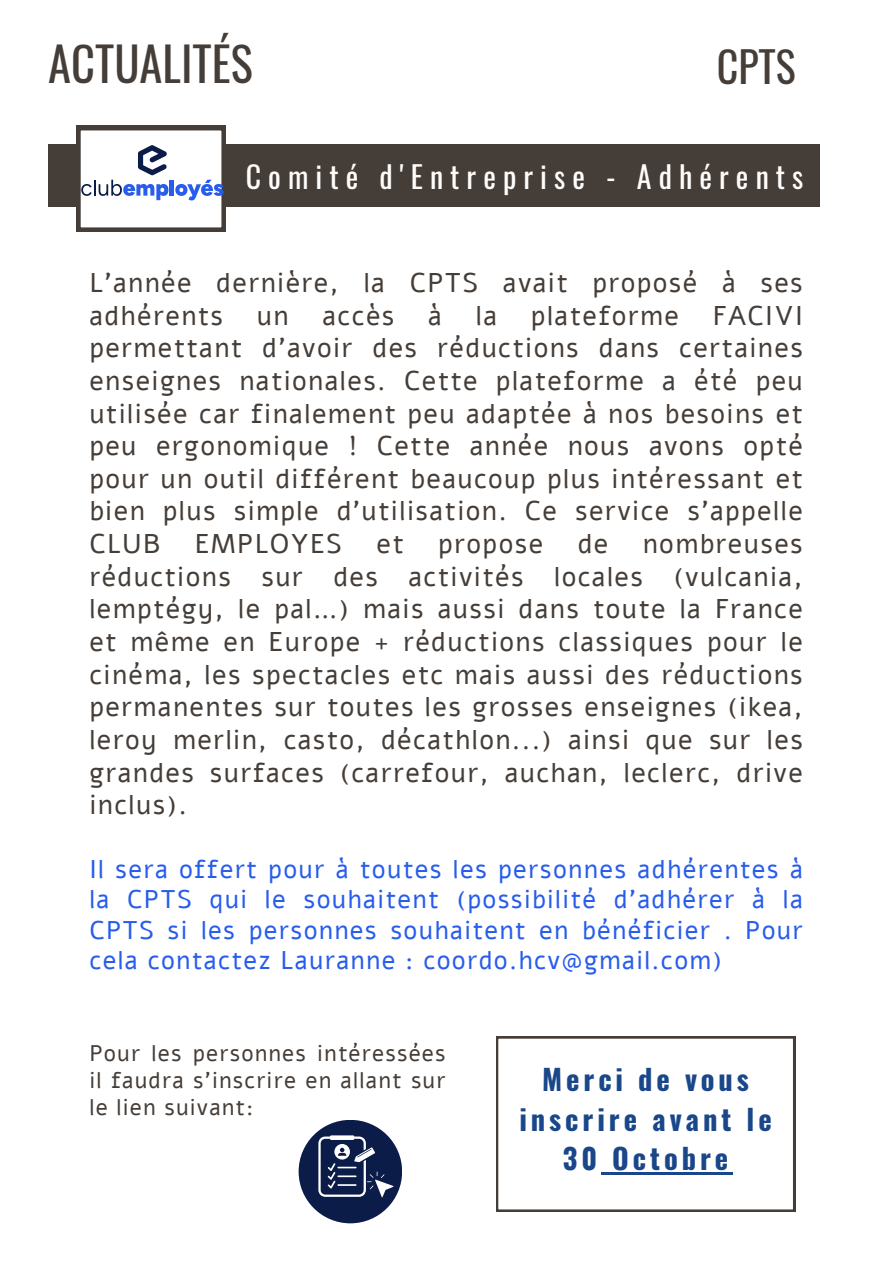
<style>
.page{position:relative;width:894px;height:1264px;background:#fff}
.page>*{position:absolute;margin:0;border:0;box-sizing:border-box;transform-origin:0 0}
.t1{font:46.5px "Oswald";color:#453d37}
.t2{font:42px "Oswald";color:#453d37}
.t3{font:30px "Oswald";letter-spacing:.235em;color:#fffdfb}
.t4{font:700 28.5px/39.3px "Oswald";letter-spacing:.135em;color:#1a4789;text-align:center}
.t5{font:27px/32.7px "Alef";letter-spacing:.05em;color:#453d37;text-align:justify}
.t6{font:25.5px/30.3px "Alef";letter-spacing:.05em;color:#275cec;text-align:justify}
.t7{font:22.5px/27px "Alef";letter-spacing:.05em;color:#453d37;text-align:justify}
</style>
<div class="page">
<div style="left:48px;top:144px;width:771px;height:63px;background:#453d37"></div>
<svg style="left:496px;top:1036px;width:299px;height:175px"></svg>
<div style="left:298px;top:1119px;width:104px;height:104px;background:#0b1c48;border-radius:50%"></div>
<svg style="left:76px;top:126px;width:150px;height:106px"></svg>
<svg style="left:318px;top:1135px;width:75px;height:62px"></svg>
<hr style="left:601px;top:1172px;width:131px;height:2px;background:#1a4789">
<p class="t1" style="left:48px;top:27px;width:206px">ACTUALITÉS</p>
<h1 class="t2" style="left:716px;top:33px;width:80px">CPTS</h1>
<h3 class="t3" style="left:246px;top:153px;width:559px">Comité d'Entreprise - Adhérents</h3>
<h1 class="t5" style="left:89px;top:267px;width:714px">L'année dernière, la CPTS avait proposé à ses adhérents</h1>
<h1 class="t5" style="left:257px;top:299px;width:33px">un</h1>
<h1 class="t5" style="left:322px;top:299px;width:73px">accès</h1>
<h1 class="t5" style="left:428px;top:299px;width:15px">à</h1>
<h1 class="t5" style="left:475px;top:299px;width:23px">la</h1>
<h1 class="t5" style="left:531px;top:299px;width:149px">plateforme</h1>
<h1 class="t5" style="left:89px;top:299px;width:714px;text-indent:623px">FACIVI permettant d'avoir des réductions dans certaines enseignes nationales. Cette plateforme a été peu utilisée car finalement peu adaptée à nos besoins et peu ergonomique ! Cette année nous avons opté pour un outil différent beaucoup plus intéressant et bien plus simple d'utilisation. Ce service s'appelle CLUB</h1>
<h1 class="t5" style="left:195px;top:528px;width:149px">EMPLOYES</h1>
<h1 class="t5" style="left:376px;top:528px;width:29px">et</h1>
<h1 class="t5" style="left:438px;top:528px;width:106px">propose</h1>
<h1 class="t5" style="left:577px;top:528px;width:32px">de</h1>
<h1 class="t5" style="left:89px;top:528px;width:714px;text-indent:553px">nombreuses réductions sur des activités locales (vulcania, lemptégy, le pal…) mais aussi dans toute la France et même en Europe + réductions classiques pour le cinéma, les spectacles etc mais aussi des réductions permanentes sur toutes les grosses enseignes (ikea, leroy merlin, casto, décathlon...) ainsi que sur les grandes surfaces (carrefour, auchan, leclerc, drive inclus).</h1>
<h3 class="t6" style="left:89px;top:854px;width:715px">Il sera offert pour à toutes les personnes adhérentes à la CPTS qui le souhaitent (possibilité d'adhérer à la CPTS si les personnes souhaitent en bénéficier . Pour cela contactez Lauranne : coordo.hcv@gmail.com)</h3>
<h4 class="t7" style="left:89px;top:1039px;width:358px">Pour les personnes intéressées il faudra s'inscrire en allant sur le lien suivant:</h4>
<p class="t4" style="left:519px;top:1058px;width:254px">Merci de vous inscrire avant le<br>30 Octobre</p>
</div>
